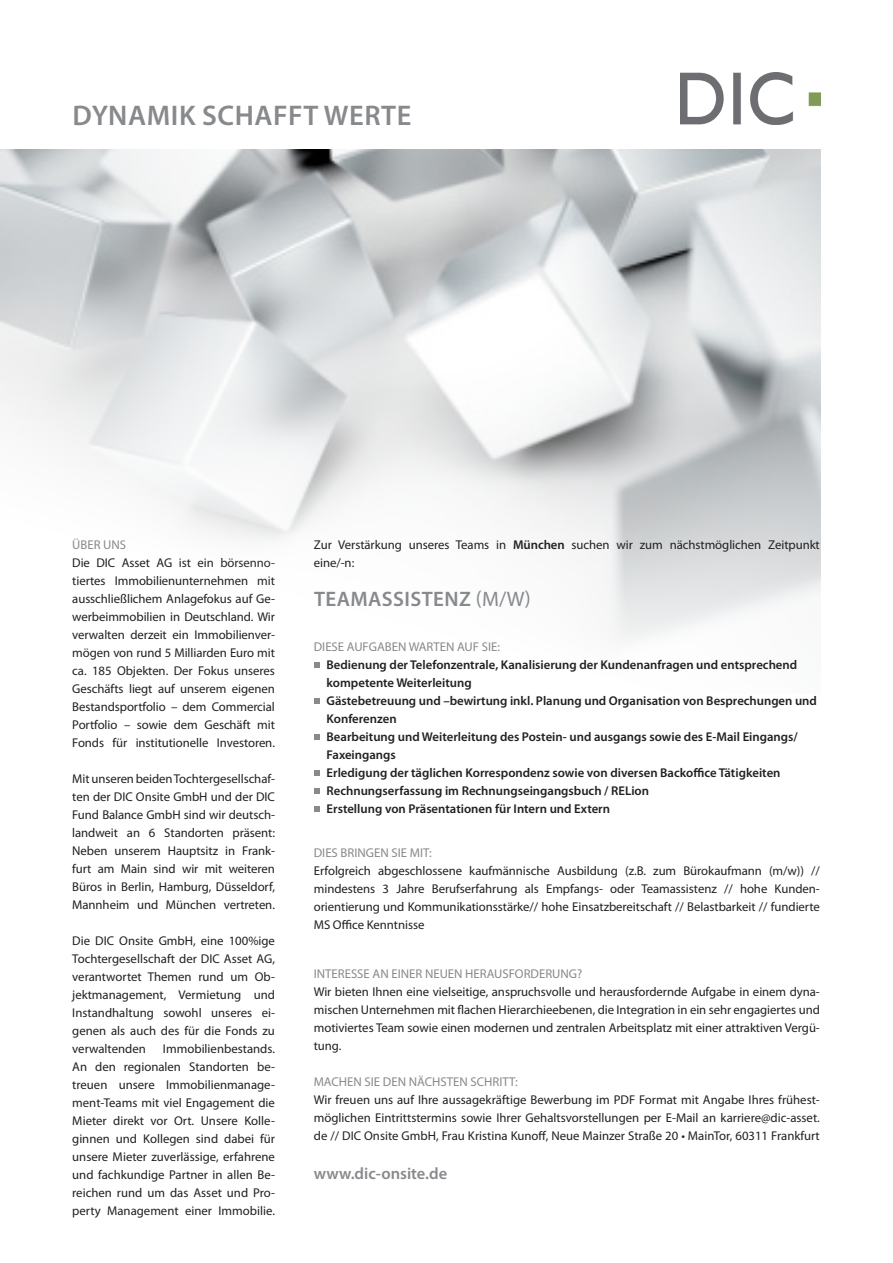
<style>
.page{position:relative;width:893px;height:1263px;background:#fff}
.page>*{position:absolute;margin:0;border:0;box-sizing:border-box;transform-origin:0 0}
.t1{font:600 28.5px "Myriad Pro";letter-spacing:.02em;color:#87898c}
.t2{font:600 21px "Myriad Pro";letter-spacing:.02em;color:#87898c}
.t3{font:600 16.5px "Myriad Pro";color:#87898c}
.t4{font:12.75px/18px "Myriad Pro";letter-spacing:-.005em;color:#231f20;text-align:justify}
.t5{font:600 12.75px/18px "Myriad Pro";color:#231f20}
.t6{font:12.75px "Myriad Pro";color:#87898c}
.s1{font-weight:600}
.s2{font-weight:400}
</style>
<div class="page">
<svg style="left:0;top:150px;width:821px;height:662px"></svg>
<svg style="left:314px;top:662px;width:5px;height:5px"></svg>
<svg style="left:314px;top:698px;width:5px;height:5px"></svg>
<svg style="left:314px;top:734px;width:5px;height:5px"></svg>
<svg style="left:314px;top:770px;width:5px;height:5px"></svg>
<svg style="left:314px;top:788px;width:5px;height:5px"></svg>
<svg style="left:314px;top:806px;width:5px;height:5px"></svg>
<img style="left:680px;top:72px;width:141px;height:53px">
<p class="t1" style="left:73px;top:99px;width:340px">DYNAMIK SCHAFFT WERTE</p>
<p class="t6" style="left:72px;top:538px;width:55px">ÜBER UNS</p>
<p class="t4" style="left:72px;top:554px;width:204px">Die DIC Asset AG ist ein börsenno&shy;tiertes Immobilienunternehmen mit ausschließlichem Anlagefokus auf Ge&shy;werbeimmobilien in Deutschland. Wir verwalten derzeit ein Immobilienver&shy;mögen von rund 5 Milliarden Euro mit ca. 185 Objekten. Der Fokus unseres Geschäfts liegt auf unserem eigenen Bestandsportfolio – dem Commercial Portfolio – sowie dem Geschäft mit Fonds für institutionelle Investoren.</p>
<p class="t4" style="left:72px;top:770px;width:204px">Mit unseren beiden Tochtergesellschaf&shy;ten der DIC Onsite GmbH und der DIC Fund Balance GmbH sind wir deutsch&shy;landweit an 6 Standorten präsent:<br>Neben unserem Hauptsitz in Frank&shy;furt am Main sind wir mit weiteren Büros in Berlin, Hamburg, Düsseldorf, Mannheim und München vertreten.</p>
<p class="t4" style="left:72px;top:932px;width:204px">Die DIC Onsite GmbH, eine 100%ige Tochtergesellschaft der DIC Asset AG, verantwortet Themen rund um Ob&shy;jektmanagement, Vermietung und Instandhaltung sowohl unseres ei&shy;genen als auch des für die Fonds zu verwaltenden</p>
<p class="t4" style="left:72px;top:1040px;width:204px;text-indent:91px">Immobilienbestands.<br>An den regionalen Standorten be&shy;treuen unsere Immobilienmanage&shy;ment-Teams mit viel Engagement die Mieter direkt vor Ort. Unsere Kolle&shy;ginnen und Kollegen sind dabei für unsere Mieter zuverlässige, erfahrene und fachkundige Partner in allen Be&shy;reichen rund um das Asset und Pro&shy;perty Management einer Immobilie.</p>
<p class="t4" style="left:314px;top:536px;width:507px">Zur Verstärkung unseres Teams in <span class="s1">München</span> suchen wir zum nächstmöglichen Zeitpunkt eine/-n:</p>
<p class="t2" style="left:314px;top:587px;width:218px">TEAMASSISTENZ <span class="s2">(M/W)</span></p>
<p class="t6" style="left:314px;top:639px;width:188px">DIESE AUFGABEN WARTEN AUF SIE:</p>
<p class="t5" style="left:327px;top:656px;width:472px">Bedienung der Telefonzentrale, Kanalisierung der Kundenanfragen und entsprechend kompetente Weiterleitung</p>
<p class="t5" style="left:327px;top:692px;width:492px">Gästebetreuung und –bewirtung inkl. Planung und Organisation von Besprechungen und<br>Konferenzen</p>
<p class="t5" style="left:327px;top:728px;width:473px">Bearbeitung und Weiterleitung des Postein- und ausgangs sowie des E-Mail Eingangs/<br>Faxeingangs</p>
<p class="t5" style="left:327px;top:764px;width:455px">Erledigung der täglichen Korrespondenz sowie von diversen Backoffice Tätigkeiten</p>
<p class="t5" style="left:327px;top:782px;width:324px">Rechnungserfassung im Rechnungseingangsbuch / RELion</p>
<p class="t5" style="left:327px;top:800px;width:285px">Erstellung von Präsentationen für Intern und Extern</p>
<p class="t6" style="left:314px;top:846px;width:119px">DIES BRINGEN SIE MIT:</p>
<p class="t4" style="left:314px;top:862px;width:508px">Erfolgreich abgeschlossene kaufmännische Ausbildung (z.B. zum Bürokaufmann (m/w)) // mindestens 3 Jahre Berufserfahrung als Empfangs- oder Teamassistenz // hohe Kunden&shy;orientierung und Kommunikationsstärke// hohe Einsatzbereitschaft // Belastbarkeit // fundierte MS Office Kenntnisse</p>
<p class="t6" style="left:314px;top:967px;width:270px">INTERESSE AN EINER NEUEN HERAUSFORDERUNG?</p>
<p class="t4" style="left:314px;top:983px;width:508px">Wir bieten Ihnen eine vielseitige, anspruchsvolle und herausfordernde Aufgabe in einem dyna&shy;mischen Unternehmen mit flachen Hierarchieebenen, die Integration in ein sehr engagiertes und motiviertes Team sowie einen modernen und zentralen Arbeitsplatz mit einer attraktiven Vergü&shy;tung.</p>
<p class="t6" style="left:314px;top:1075px;width:206px">MACHEN SIE DEN NÄCHSTEN SCHRITT:</p>
<p class="t4" style="left:314px;top:1091px;width:508px">Wir freuen uns auf Ihre aussagekräftige Bewerbung im PDF Format mit Angabe Ihres frühest&shy;möglichen Eintrittstermins sowie Ihrer Gehaltsvorstellungen per E-Mail an karriere@dic-asset. de // DIC Onsite GmbH, Frau Kristina Kunoff, Neue Mainzer Straße 20 • MainTor, 60311 Frankfurt</p>
<p class="t3" style="left:314px;top:1164px;width:135px">www.dic-onsite.de</p>
</div>
